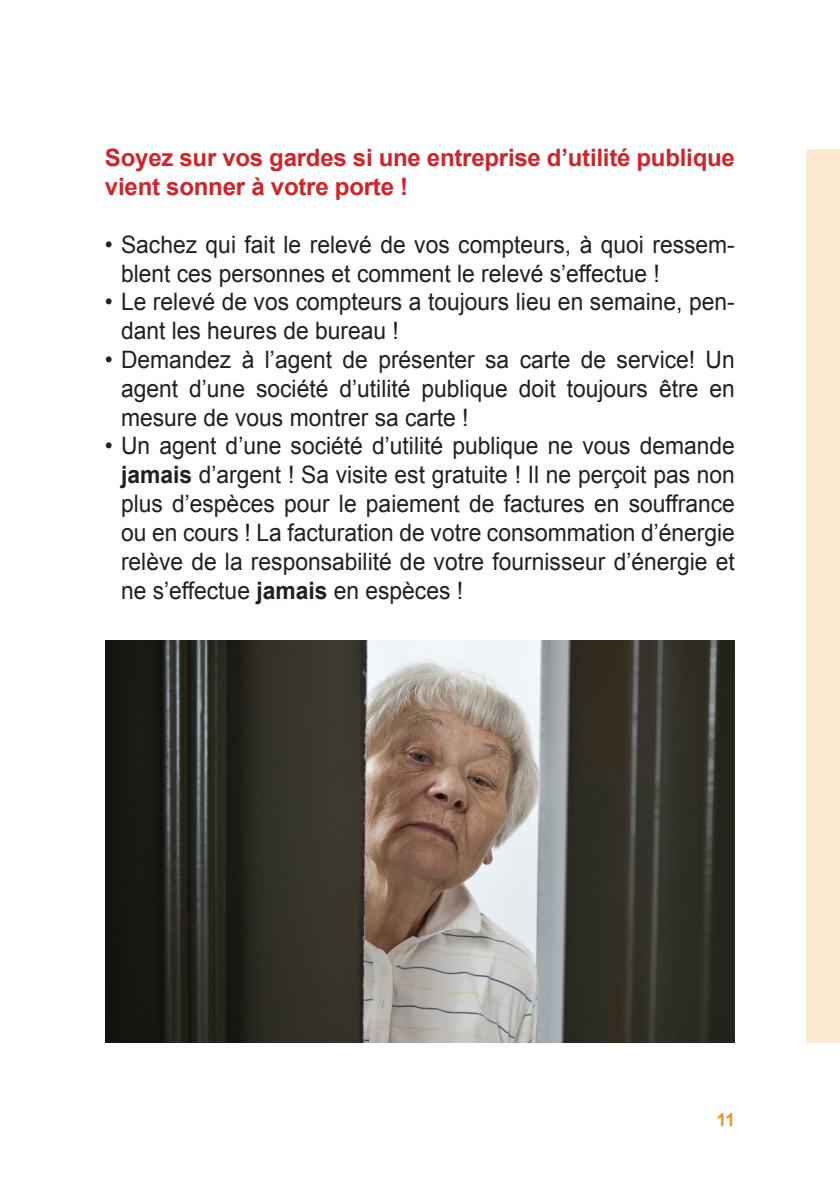
<style>
.page{position:relative;width:840px;height:1191px;background:#fff}
.page>*{position:absolute;margin:0;border:0;box-sizing:border-box;transform-origin:0 0}
.t1{font:24px/28.8px "Arial";color:#231f20;scale:.95 1}
.t2{font:700 24px/28.8px "Arial";letter-spacing:-.01em;color:#d1232a}
.t3{font:700 18px "Arial";color:#f4901d;scale:.95 1}
.s1{font-weight:700}
</style>
<div class="page">
<img style="left:105px;top:641px;width:629px;height:401px">
<div style="left:806px;top:149px;width:33px;height:893px;background:#fce9d2"></div>
<p class="t2" style="left:105px;top:144px;width:631px">Soyez sur vos gardes si une entreprise d’utilité publique vient sonner à votre porte !</p>
<p class="t1" style="left:121px;top:230px;width:647px;text-indent:-16px">• Sachez qui fait le relevé de vos compteurs, à quoi ressem&shy;blent ces personnes et comment le relevé s’effectue !</p>
<p class="t1" style="left:121px;top:288px;width:647px;text-indent:-16px">• Le relevé de vos compteurs a toujours lieu en semaine, pen&shy;dant les heures de bureau !</p>
<p class="t1" style="left:121px;top:345px;width:647px;text-align:justify;text-indent:-16px">• Demandez à l’agent de présenter sa carte de service! Un agent d’une société d’utilité publique doit toujours être en mesure de vous montrer sa carte !</p>
<p class="t1" style="left:121px;top:432px;width:647px;text-align:justify;text-indent:-16px">• Un agent d’une société d’utilité publique ne vous demande <span class="s1">jamais</span> d’argent ! Sa visite est gratuite ! Il ne perçoit pas non plus d’espèces pour le paiement de factures en souffrance ou en cours ! La facturation de votre consommation d’énergie relève de la responsabilité de votre fournisseur d’énergie et ne s’effectue <span class="s1">jamais</span> en espèces !</p>
<p class="t3" style="left:716px;top:1107px;width:21px">11</p>
</div>
